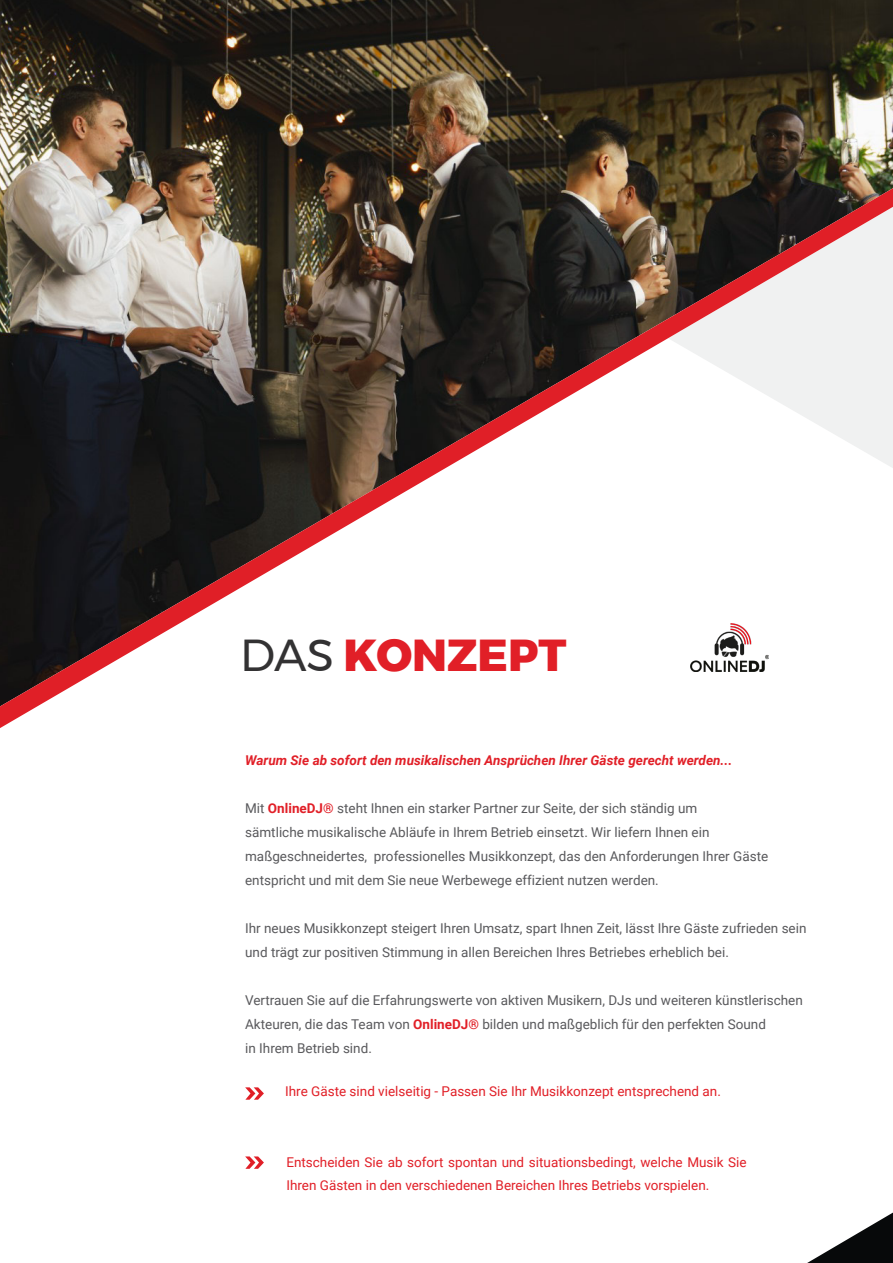
<style>
.page{position:relative;width:893px;height:1263px;background:#fff}
.page>*{position:absolute;margin:0;border:0;box-sizing:border-box;transform-origin:0 0}
.t1{font:800 44.7px "Montserrat";color:#e11f27}
.t2{font:13.5px/24px "Roboto";color:#59595c}
.t3{font:13.5px/22.5px "Roboto";color:#e11f27}
.t4{font:italic 700 13.5px "Roboto";color:#e11f27}
.s1{font-weight:400;color:#333233}
.s2{font-weight:700;color:#e11f27}
</style>
<div class="page">
<img style="left:0;top:0;width:893px;height:188px">
<svg style="left:0;top:188px;width:893px;height:540px"></svg>
<svg style="left:807px;top:1212px;width:86px;height:51px"></svg>
<img style="left:690px;top:624px;width:79px;height:48px">
<svg style="left:245px;top:1087px;width:19px;height:13px"></svg>
<svg style="left:245px;top:1156px;width:19px;height:13px"></svg>
<h1 class="t1" style="left:240px;top:619px;width:328px"><span class="s1">DAS</span> KONZEPT</h1>
<p class="t4" style="left:245px;top:751px;width:489px">Warum Sie ab sofort den musikalischen Ansprüchen Ihrer Gäste gerecht werden...</p>
<p class="t2" style="left:245px;top:796px;width:525px">Mit <span class="s2">OnlineDJ®</span> steht Ihnen ein starker Partner zur Seite, der sich ständig um<br>sämtliche musikalische Abläufe in Ihrem Betrieb einsetzt. Wir liefern Ihnen ein maßgeschneidertes, professionelles Musikkonzept, das den Anforderungen Ihrer Gäste entspricht und mit dem Sie neue Werbewege effizient nutzen werden.</p>
<p class="t2" style="left:245px;top:916px;width:563px">Ihr neues Musikkonzept steigert Ihren Umsatz, spart Ihnen Zeit, lässt Ihre Gäste zufrieden sein und trägt zur positiven Stimmung in allen Bereichen Ihres Betriebes erheblich bei.</p>
<p class="t2" style="left:245px;top:988px;width:559px">Vertrauen Sie auf die Erfahrungswerte von aktiven Musikern, DJs und weiteren künstlerischen<br>Akteuren, die das Team von <span class="s2">OnlineDJ®</span> bilden und maßgeblich für den perfekten Sound<br>in Ihrem Betrieb sind.</p>
<p class="t3" style="left:285px;top:1080px;width:437px">Ihre Gäste sind vielseitig - Passen Sie Ihr Musikkonzept entsprechend an.</p>
<p class="t3" style="left:286px;top:1151px;width:462px">Entscheiden Sie ab sofort spontan und situationsbedingt, welche Musik Sie<br>Ihren Gästen in den verschiedenen Bereichen Ihres Betriebs vorspielen.</p>
</div>
